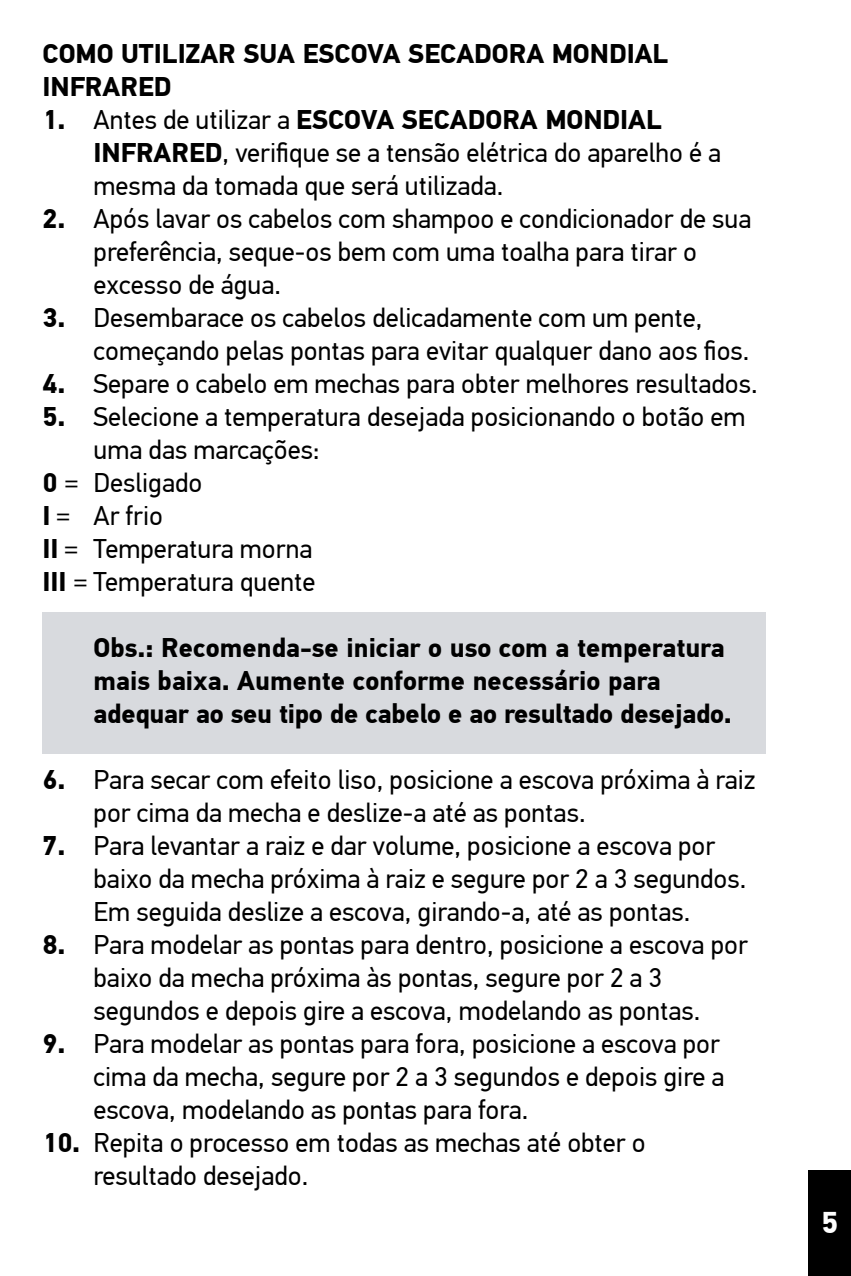
<style>
.page{position:relative;width:851px;height:1276px;background:#fff}
.page>*{position:absolute;margin:0;border:0;box-sizing:border-box;transform-origin:0 0}
.t1{font:700 30px "PF Din Text Pro";color:#fff}
.t2{font:27px/33px "PF Din Text Pro";color:#000}
.t3{font:700 27px/33px "PF Din Text Pro";color:#000}
.s1{font-weight:700}
</style>
<div class="page">
<div style="left:808px;top:1170px;width:42px;height:106px;background:#000"></div>
<div style="left:43px;top:612px;width:722px;height:141px;background:#d8dade"></div>
<p class="t3" style="left:43px;top:38px;width:627px">COMO UTILIZAR SUA ESCOVA SECADORA MONDIAL<br>INFRARED</p>
<p class="t2" style="left:94px;top:103px;width:629px;text-indent:-51px"><span class="s1">1.</span> Antes de utilizar a <span class="s1">ESCOVA SECADORA MONDIAL<br>INFRARED</span>, verifique se a tensão elétrica do aparelho é a mesma da tomada que será utilizada.</p>
<p class="t2" style="left:94px;top:202px;width:659px;text-indent:-51px"><span class="s1">2.</span> Após lavar os cabelos com shampoo e condicionador de sua preferência, seque-os bem com uma toalha para tirar o excesso de água.</p>
<p class="t2" style="left:94px;top:301px;width:657px;text-indent:-51px"><span class="s1">3.</span> Desembarace os cabelos delicadamente com um pente, começando pelas pontas para evitar qualquer dano aos fios.</p>
<p class="t2" style="left:43px;top:367px;width:716px"><span class="s1">4.</span> Separe o cabelo em mechas para obter melhores resultados.</p>
<p class="t2" style="left:43px;top:400px;width:704px"><span class="s1">5.</span> Selecione a temperatura desejada posicionando o botão em</p>
<p class="t2" style="left:94px;top:433px;width:227px">uma das marcações:</p>
<p class="t2" style="left:43px;top:466px;width:161px"><span class="s1">0</span> = Desligado</p>
<p class="t2" style="left:43px;top:499px;width:122px"><span class="s1">I</span> = Ar frio</p>
<p class="t2" style="left:43px;top:532px;width:271px"><span class="s1">II</span> = Temperatura morna</p>
<p class="t2" style="left:43px;top:565px;width:274px"><span class="s1">III</span> = Temperatura quente</p>
<p class="t3" style="left:94px;top:632px;width:639px">Obs.: Recomenda-se iniciar o uso com a temperatura mais baixa. Aumente conforme necessário para adequar ao seu tipo de cabelo e ao resultado desejado.</p>
<p class="t2" style="left:94px;top:763px;width:663px;text-indent:-51px"><span class="s1">6.</span> Para secar com efeito liso, posicione a escova próxima à raiz por cima da mecha e deslize-a até as pontas.</p>
<p class="t2" style="left:94px;top:829px;width:654px;text-indent:-51px"><span class="s1">7.</span> Para levantar a raiz e dar volume, posicione a escova por baixo da mecha próxima à raiz e segure por 2 a 3 segundos.<br>Em seguida deslize a escova, girando-a, até as pontas.</p>
<p class="t2" style="left:94px;top:928px;width:655px;text-indent:-51px"><span class="s1">8.</span> Para modelar as pontas para dentro, posicione a escova por baixo da mecha próxima às pontas, segure por 2 a 3 segundos e depois gire a escova, modelando as pontas.</p>
<p class="t2" style="left:94px;top:1027px;width:632px;text-indent:-51px"><span class="s1">9.</span> Para modelar as pontas para fora, posicione a escova por cima da mecha, segure por 2 a 3 segundos e depois gire a escova, modelando as pontas para fora.</p>
<p class="t2" style="left:94px;top:1126px;width:553px;text-indent:-51px"><span class="s1">10.</span> Repita o processo em todas as mechas até obter o resultado desejado.</p>
<p class="t1" style="left:821px;top:1204px;width:18px">5</p>
</div>
